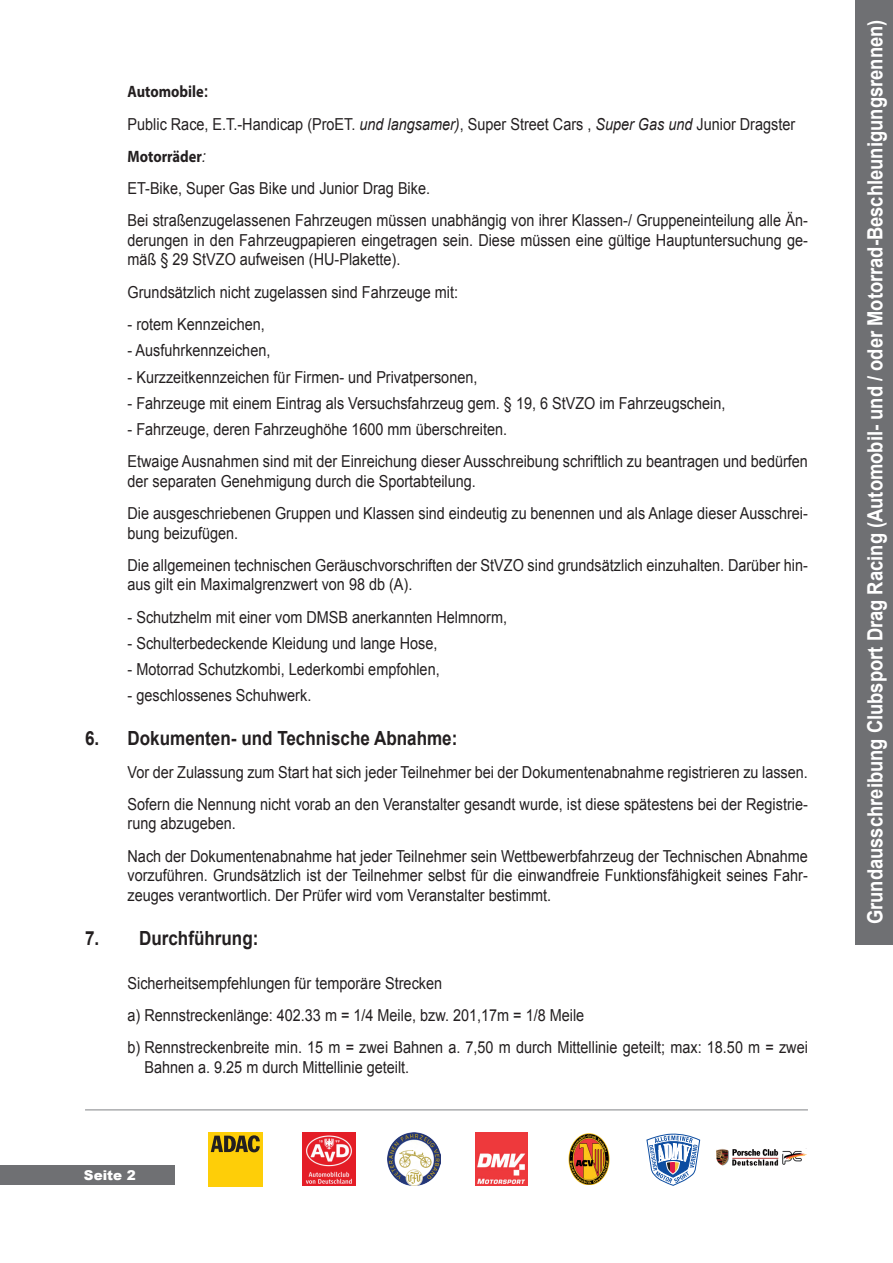
<style>
.page{position:relative;width:893px;height:1263px;background:#fff}
.page>*{position:absolute;margin:0;border:0;box-sizing:border-box;transform-origin:0 0}
.t1{font:700 21px "Arial";color:#fff;scale:.88 1}
.t2{font:700 19.5px "Arial";color:#231f20;scale:.88 1}
.t3{font:16.5px/32.2px "Arial";color:#231f20;scale:.88 1}
.t4{font:700 16.5px "Myriad Pro";color:#231f20;scale:.88 1}
.t5{font:900 13.5px "Arial";color:#fff}
.s1{font-family:"Arial"}
.s2{font-style:italic}
.s3{font-family:"Arial";font-weight:400;font-style:italic}
</style>
<div class="page">
<div style="left:0;top:1165px;width:174px;height:20px;background:#6f7073"></div>
<div style="left:856px;top:0;width:37px;height:944px;background:#6f7073"></div>
<hr style="left:85px;top:1109px;width:723px;height:1px;background:#808285">
<div style="left:208px;top:1133px;width:54px;height:54px;background:#fece08"></div>
<svg style="left:211px;top:1135px;width:49px;height:17px"></svg>
<img style="left:302px;top:1132px;width:53px;height:54px">
<img style="left:475px;top:1133px;width:53px;height:52px">
<img style="left:388px;top:1132px;width:52px;height:53px">
<img style="left:568px;top:1133px;width:42px;height:51px">
<svg style="left:646px;top:1134px;width:54px;height:52px"></svg>
<img style="left:716px;top:1148px;width:91px;height:18px">
<p class="t4" style="left:128px;top:81px;width:94px">Automobile<span class="s1">:</span></p>
<p class="t3" style="left:128px;top:108px;width:760px">Public Race, E.T.-Handicap (ProET. <span class="s2">und langsamer)</span>, Super Street Cars , <span class="s2">Super Gas und</span> Junior Dragster</p>
<p class="t4" style="left:128px;top:146px;width:90px">Motorräder<span class="s3">:</span></p>
<p class="t3" style="left:128px;top:172px;width:775px">ET-Bike, Super Gas Bike und Junior Drag Bike.<br>Bei straßenzugelassenen Fahrzeugen müssen unabhängig von ihrer Klassen-/ Gruppeneinteilung alle Än-</p>
<p class="t3" style="left:128px;top:231px;width:775px;line-height:19.5px">derungen in den Fahrzeugpapieren eingetragen sein. Diese müssen eine gültige Hauptuntersuchung ge&shy;mäß § 29 StVZO aufweisen (HU-Plakette).</p>
<p class="t3" style="left:128px;top:276px;width:377px">Grundsätzlich nicht zugelassen sind Fahrzeuge mit:</p>
<p class="t3" style="left:128px;top:308px;width:157px">- rotem Kennzeichen,</p>
<p class="t3" style="left:128px;top:334px;width:164px">- Ausfuhrkennzeichen,</p>
<p class="t3" style="left:128px;top:361px;width:399px">- Kurzzeitkennzeichen für Firmen- und Privatpersonen,</p>
<p class="t3" style="left:128px;top:387px;width:681px">- Fahrzeuge mit einem Eintrag als Versuchsfahrzeug gem. § 19, 6 StVZO im Fahrzeugschein,</p>
<p class="t3" style="left:128px;top:413px;width:775px">- Fahrzeuge, deren Fahrzeughöhe 1600 mm überschreiten.<br>Etwaige Ausnahmen sind mit der Einreichung dieser Ausschreibung schriftlich zu beantragen und bedürfen</p>
<p class="t3" style="left:128px;top:465px;width:775px">der separaten Genehmigung durch die Sportabteilung.<br>Die ausgeschriebenen Gruppen und Klassen sind eindeutig zu benennen und als Anlage dieser Ausschrei-</p>
<p class="t3" style="left:128px;top:517px;width:775px">bung beizufügen.<br>Die allgemeinen technischen Geräuschvorschriften der StVZO sind grundsätzlich einzuhalten. Darüber hin-</p>
<p class="t3" style="left:128px;top:569px;width:325px">aus gilt ein Maximalgrenzwert von 98 db (A).</p>
<p class="t3" style="left:128px;top:601px;width:433px">- Schutzhelm mit einer vom DMSB anerkannten Helmnorm,</p>
<p class="t3" style="left:128px;top:627px;width:354px">- Schulterbedeckende Kleidung und lange Hose,</p>
<p class="t3" style="left:128px;top:653px;width:356px">- Motorrad Schutzkombi, Lederkombi empfohlen,</p>
<p class="t3" style="left:128px;top:680px;width:210px">- geschlossenes Schuhwerk.</p>
<p class="t2" style="left:85px;top:725px;width:425px">6. Dokumenten- und Technische Abnahme:</p>
<p class="t3" style="left:128px;top:756px;width:775px">Vor der Zulassung zum Start hat sich jeder Teilnehmer bei der Dokumentenabnahme registrieren zu lassen.<br>Sofern die Nennung nicht vorab an den Veranstalter gesandt wurde, ist diese spätestens bei der Registrie-</p>
<p class="t3" style="left:128px;top:808px;width:775px">rung abzugeben.<br>Nach der Dokumentenabnahme hat jeder Teilnehmer sein Wettbewerbfahrzeug der Technischen Abnahme</p>
<p class="t3" style="left:128px;top:866px;width:775px;line-height:19.5px">vorzuführen. Grundsätzlich ist der Teilnehmer selbst für die einwandfreie Funktionsfähigkeit seines Fahr&shy;zeuges verantwortlich. Der Prüfer wird vom Veranstalter bestimmt.</p>
<p class="t2" style="left:85px;top:925px;width:199px">7. Durchführung:</p>
<p class="t3" style="left:128px;top:967px;width:775px">Sicherheitsempfehlungen für temporäre Strecken<br>a) Rennstreckenlänge: 402.33 m = 1/4 Meile, bzw. 201,17m = 1/8 Meile<br>b) Rennstreckenbreite min. 15 m = zwei Bahnen a. 7,50 m durch Mittellinie geteilt; max: 18.50 m = zwei</p>
<p class="t3" style="left:144px;top:1051px;width:302px">Bahnen a. 9.25 m durch Mittellinie geteilt.</p>
<p class="t5" style="left:84px;top:1165px;width:53px">Seite 2</p>
<p class="t1" style="left:861px;top:924px;width:1029px;rotate:-90deg">Grundausschreibung Clubsport Drag Racing (Automobil- und / oder Motorrad-Beschleunigungsrennen)</p>
</div>
